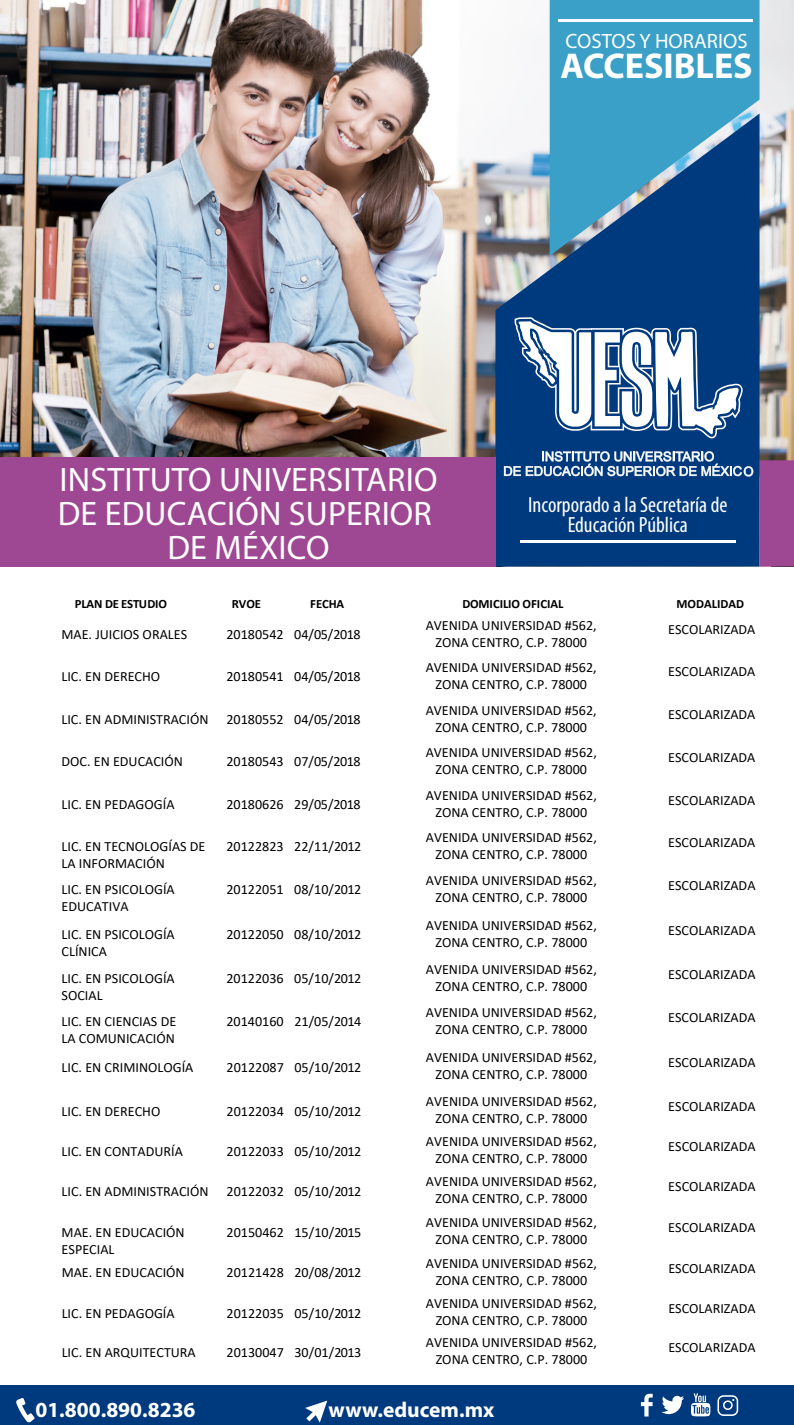
<style>
.page{position:relative;width:794px;height:1425px;background:#fff}
.page>*{position:absolute;margin:0;border:0;box-sizing:border-box;transform-origin:0 0}
.t1{font:700 36px "Myriad Pro";color:#fff}
.t2{font:34px/34px "Myriad Pro";letter-spacing:.005em;color:#fff;text-align:center}
.t3{font:condensed 22px/20px "Myriad Pro";color:#fff;text-align:center}
.t4{font:700 21.6px "Myriad Pro";color:#fff}
.t5{font:20.8px "Myriad Pro";color:#fff}
.t6{font:14.2px/17px "Calibri";color:#000;text-align:center}
.t7{font:700 12.6px "Calibri";color:#000}
</style>
<div class="page">
<img style="left:0;top:0;width:794px;height:460px">
<div style="left:550px;top:0;width:210px;height:113px;background:#3aa0c8"></div>
<svg style="left:495px;top:113px;width:265px;height:453px;background:#276096"></svg>
<div style="left:760px;top:460px;width:34px;height:106px;background:#9e4894"></div>
<div style="left:0;top:457px;width:495px;height:109px;background:#9e4894"></div>
<hr style="left:520px;top:539px;width:215px;height:3px;background:#fff">
<hr style="left:558px;top:20px;width:194px;height:2px;background:#fff">
<div style="left:0;top:1385px;width:794px;height:39px;background:#003a7e"></div>
<svg style="left:305px;top:1400px;width:22px;height:22px"></svg>
<svg style="left:16px;top:1398px;width:19px;height:24px"></svg>
<svg style="left:641px;top:1393px;width:12px;height:23px"></svg>
<svg style="left:662px;top:1395px;width:22px;height:18px"></svg>
<svg style="left:691px;top:1393px;width:19px;height:23px"></svg>
<svg style="left:717px;top:1395px;width:21px;height:20px"></svg>
<svg style="left:515px;top:317px;width:228px;height:121px"></svg>
<svg style="left:504px;top:451px;width:249px;height:25px;background:#547ba8"></svg>
<h3 class="t5" style="left:566px;top:28px;width:183px">COSTOS Y HORARIOS</h3>
<h1 class="t1" style="left:561px;top:42px;width:194px">ACCESIBLES</h1>
<h2 class="t2" style="left:58px;top:462px;width:381px">INSTITUTO UNIVERSITARIO<br>DE EDUCACIÓN SUPERIOR<br>DE MÉXICO</h2>
<h3 class="t3" style="left:528px;top:494px;width:201px">Incorporado a la Secretaría de<br>Educación Pública</h3>
<p class="t7" style="left:75px;top:594px;width:94px">PLAN DE ESTUDIO</p>
<p class="t7" style="left:232px;top:594px;width:31px">RVOE</p>
<p class="t7" style="left:310px;top:594px;width:35px">FECHA</p>
<p class="t7" style="left:463px;top:594px;width:102px">DOMICILIO OFICIAL</p>
<p class="t7" style="left:677px;top:594px;width:69px">MODALIDAD</p>
<p class="t6" style="left:61px;top:625px;width:127px">MAE. JUICIOS ORALES</p>
<p class="t6" style="left:226px;top:625px;width:136px">20180542 04/05/2018</p>
<p class="t6" style="left:426px;top:616px;width:173px">AVENIDA UNIVERSIDAD #562,<br>ZONA CENTRO, C.P. 78000</p>
<p class="t6" style="left:668px;top:620px;width:89px">ESCOLARIZADA</p>
<p class="t6" style="left:61px;top:667px;width:100px">LIC. EN DERECHO</p>
<p class="t6" style="left:226px;top:667px;width:136px">20180541 04/05/2018</p>
<p class="t6" style="left:426px;top:658px;width:173px">AVENIDA UNIVERSIDAD #562,<br>ZONA CENTRO, C.P. 78000</p>
<p class="t6" style="left:668px;top:662px;width:89px">ESCOLARIZADA</p>
<p class="t6" style="left:61px;top:710px;width:149px">LIC. EN ADMINISTRACIÓN</p>
<p class="t6" style="left:226px;top:710px;width:136px">20180552 04/05/2018</p>
<p class="t6" style="left:426px;top:701px;width:173px">AVENIDA UNIVERSIDAD #562,<br>ZONA CENTRO, C.P. 78000</p>
<p class="t6" style="left:668px;top:705px;width:89px">ESCOLARIZADA</p>
<p class="t6" style="left:62px;top:752px;width:123px">DOC. EN EDUCACIÓN</p>
<p class="t6" style="left:226px;top:752px;width:136px">20180543 07/05/2018</p>
<p class="t6" style="left:426px;top:743px;width:173px">AVENIDA UNIVERSIDAD #562,<br>ZONA CENTRO, C.P. 78000</p>
<p class="t6" style="left:668px;top:747px;width:89px">ESCOLARIZADA</p>
<p class="t6" style="left:62px;top:795px;width:115px">LIC. EN PEDAGOGÍA</p>
<p class="t6" style="left:226px;top:795px;width:136px">20180626 29/05/2018</p>
<p class="t6" style="left:426px;top:786px;width:173px">AVENIDA UNIVERSIDAD #562,<br>ZONA CENTRO, C.P. 78000</p>
<p class="t6" style="left:668px;top:790px;width:89px">ESCOLARIZADA</p>
<p class="t6" style="left:62px;top:837px;width:146px;text-align:left">LIC. EN TECNOLOGÍAS DE<br>LA INFORMACIÓN</p>
<p class="t6" style="left:226px;top:837px;width:136px">20122823 22/11/2012</p>
<p class="t6" style="left:426px;top:828px;width:173px">AVENIDA UNIVERSIDAD #562,<br>ZONA CENTRO, C.P. 78000</p>
<p class="t6" style="left:668px;top:832px;width:89px">ESCOLARIZADA</p>
<p class="t6" style="left:62px;top:880px;width:115px;text-align:left">LIC. EN PSICOLOGÍA<br>EDUCATIVA</p>
<p class="t6" style="left:226px;top:880px;width:136px">20122051 08/10/2012</p>
<p class="t6" style="left:426px;top:871px;width:173px">AVENIDA UNIVERSIDAD #562,<br>ZONA CENTRO, C.P. 78000</p>
<p class="t6" style="left:668px;top:875px;width:89px">ESCOLARIZADA</p>
<p class="t6" style="left:62px;top:925px;width:115px;text-align:left">LIC. EN PSICOLOGÍA<br>CLÍNICA</p>
<p class="t6" style="left:226px;top:925px;width:136px">20122050 08/10/2012</p>
<p class="t6" style="left:426px;top:916px;width:173px">AVENIDA UNIVERSIDAD #562,<br>ZONA CENTRO, C.P. 78000</p>
<p class="t6" style="left:668px;top:920px;width:89px">ESCOLARIZADA</p>
<p class="t6" style="left:62px;top:969px;width:115px;text-align:left">LIC. EN PSICOLOGÍA<br>SOCIAL</p>
<p class="t6" style="left:226px;top:969px;width:136px">20122036 05/10/2012</p>
<p class="t6" style="left:426px;top:960px;width:173px">AVENIDA UNIVERSIDAD #562,<br>ZONA CENTRO, C.P. 78000</p>
<p class="t6" style="left:668px;top:964px;width:89px">ESCOLARIZADA</p>
<p class="t6" style="left:62px;top:1012px;width:116px;text-align:left">LIC. EN CIENCIAS DE<br>LA COMUNICACIÓN</p>
<p class="t6" style="left:226px;top:1012px;width:136px">20140160 21/05/2014</p>
<p class="t6" style="left:426px;top:1003px;width:173px">AVENIDA UNIVERSIDAD #562,<br>ZONA CENTRO, C.P. 78000</p>
<p class="t6" style="left:668px;top:1007px;width:89px">ESCOLARIZADA</p>
<p class="t6" style="left:62px;top:1057px;width:133px">LIC. EN CRIMINOLOGÍA</p>
<p class="t6" style="left:227px;top:1057px;width:136px">20122087 05/10/2012</p>
<p class="t6" style="left:426px;top:1048px;width:173px">AVENIDA UNIVERSIDAD #562,<br>ZONA CENTRO, C.P. 78000</p>
<p class="t6" style="left:668px;top:1053px;width:89px">ESCOLARIZADA</p>
<p class="t6" style="left:62px;top:1101px;width:100px">LIC. EN DERECHO</p>
<p class="t6" style="left:227px;top:1101px;width:136px">20122034 05/10/2012</p>
<p class="t6" style="left:426px;top:1092px;width:173px">AVENIDA UNIVERSIDAD #562,<br>ZONA CENTRO, C.P. 78000</p>
<p class="t6" style="left:668px;top:1097px;width:89px">ESCOLARIZADA</p>
<p class="t6" style="left:62px;top:1141px;width:123px">LIC. EN CONTADURÍA</p>
<p class="t6" style="left:227px;top:1141px;width:136px">20122033 05/10/2012</p>
<p class="t6" style="left:426px;top:1132px;width:173px">AVENIDA UNIVERSIDAD #562,<br>ZONA CENTRO, C.P. 78000</p>
<p class="t6" style="left:668px;top:1137px;width:89px">ESCOLARIZADA</p>
<p class="t6" style="left:62px;top:1181px;width:149px">LIC. EN ADMINISTRACIÓN</p>
<p class="t6" style="left:227px;top:1181px;width:136px">20122032 05/10/2012</p>
<p class="t6" style="left:426px;top:1172px;width:173px">AVENIDA UNIVERSIDAD #562,<br>ZONA CENTRO, C.P. 78000</p>
<p class="t6" style="left:668px;top:1177px;width:89px">ESCOLARIZADA</p>
<p class="t6" style="left:62px;top:1222px;width:125px;text-align:left">MAE. EN EDUCACIÓN<br>ESPECIAL</p>
<p class="t6" style="left:227px;top:1222px;width:136px">20150462 15/10/2015</p>
<p class="t6" style="left:426px;top:1213px;width:173px">AVENIDA UNIVERSIDAD #562,<br>ZONA CENTRO, C.P. 78000</p>
<p class="t6" style="left:668px;top:1218px;width:89px">ESCOLARIZADA</p>
<p class="t6" style="left:62px;top:1263px;width:125px">MAE. EN EDUCACIÓN</p>
<p class="t6" style="left:227px;top:1263px;width:136px">20121428 20/08/2012</p>
<p class="t6" style="left:426px;top:1254px;width:173px">AVENIDA UNIVERSIDAD #562,<br>ZONA CENTRO, C.P. 78000</p>
<p class="t6" style="left:668px;top:1258px;width:89px">ESCOLARIZADA</p>
<p class="t6" style="left:62px;top:1303px;width:115px">LIC. EN PEDAGOGÍA</p>
<p class="t6" style="left:227px;top:1303px;width:136px">20122035 05/10/2012</p>
<p class="t6" style="left:426px;top:1294px;width:173px">AVENIDA UNIVERSIDAD #562,<br>ZONA CENTRO, C.P. 78000</p>
<p class="t6" style="left:668px;top:1298px;width:89px">ESCOLARIZADA</p>
<p class="t6" style="left:62px;top:1342px;width:136px">LIC. EN ARQUITECTURA</p>
<p class="t6" style="left:227px;top:1342px;width:136px">20130047 30/01/2013</p>
<p class="t6" style="left:426px;top:1333px;width:173px">AVENIDA UNIVERSIDAD #562,<br>ZONA CENTRO, C.P. 78000</p>
<p class="t6" style="left:668px;top:1338px;width:89px">ESCOLARIZADA</p>
<h3 class="t4" style="left:35px;top:1394px;width:162px">01.800.890.8236</h3>
<h3 class="t4" style="left:329px;top:1394px;width:167px">www.educem.mx</h3>
</div>
